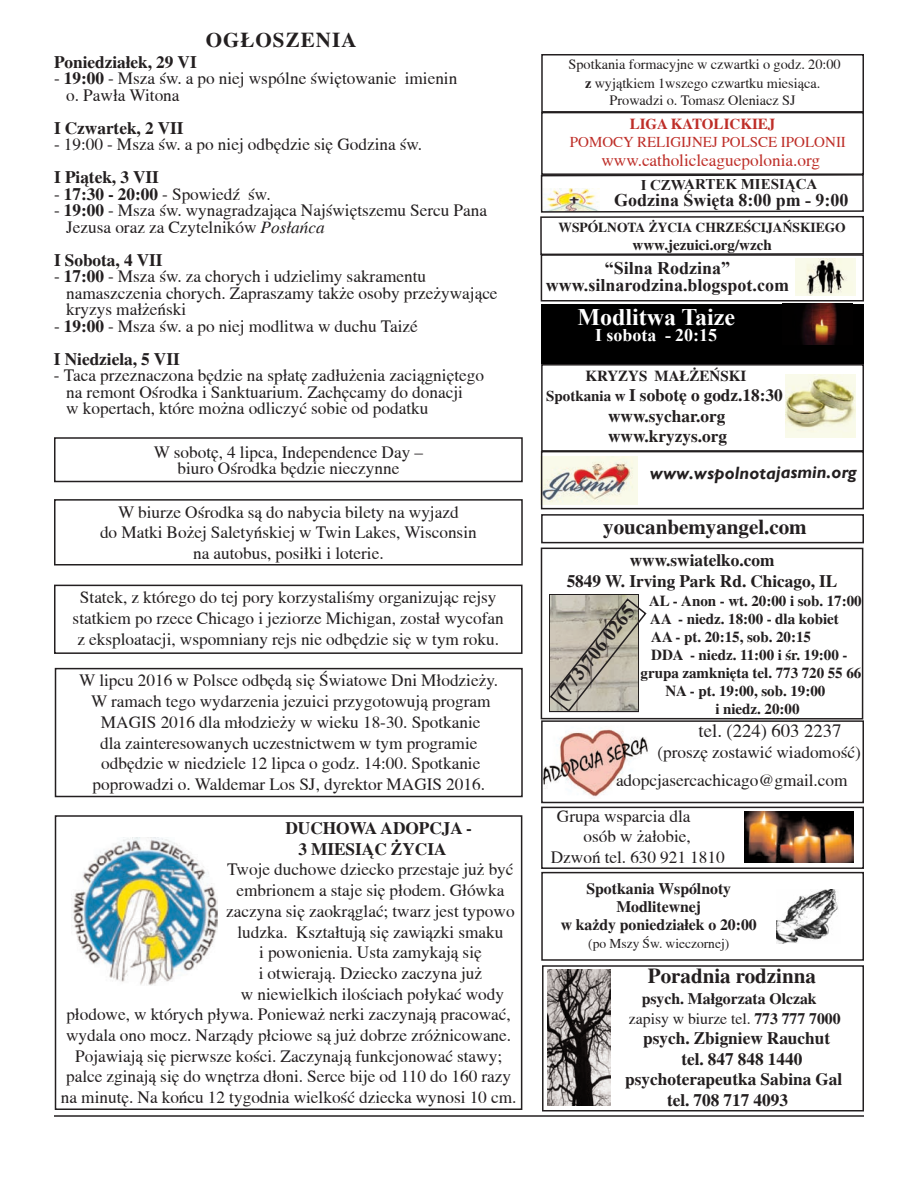
<style>
.page{position:relative;width:918px;height:1188px;background:#fff}
.page>*{position:absolute;margin:0;border:0;box-sizing:border-box;transform-origin:0 0}
.t1{font:700 23.7px "Times New Roman";color:#fff}
.t2{font:700 21px "Toronto";color:#231f20}
.t3{font:700 20.85px "Toronto";color:#231f20}
.t4{font:700 20.85px "Toronto";letter-spacing:.05em;color:#231f20}
.t5{font:700 19.35px "Times New Roman";color:#231f20}
.t6{font:18.75px "Toronto";color:#231f20}
.t7{font:700 17.85px/16.5px "Times New Roman";color:#231f20;text-align:center}
.t8{font:italic 700 17.85px "Gill Sans";letter-spacing:-.005em;color:#231f20}
.t9{font:700 17.85px "Times New Roman";color:#fff}
.t10{font:17.25px/20.7px "Toronto";color:#231f20}
.t11{font:700 17.25px/20.7px "Toronto";color:#231f20;text-align:center}
.t12{font:17.25px "Toronto";color:#be2e28}
.t13{font:700 15.75px/18px "Toronto";color:#231f20;text-align:center}
.t14{font:700 15px "Toronto";color:#231f20}
.t15{font:15px "Toronto";color:#be2e28}
.t16{font:700 15px "Toronto";color:#be2e28}
.t17{font:700 14.85px "Times New Roman";color:#231f20}
.t18{font:14.25px/18.6px "Toronto";color:#231f20;text-align:center}
.t19{font:700 13.5px "Toronto";color:#231f20}
.t20{font:13.5px "Toronto";color:#231f20}
.s1{font-weight:700}
.s2{font-style:italic}
.s3{font-size:15px}
.s4{font-weight:400}
</style>
<div class="page">
<hr style="left:54px;top:1115px;width:810px;height:2px;background:#231f20">
<div style="left:541px;top:304px;width:323px;height:59px;background:#000"></div>
<img style="left:548px;top:969px;width:63px;height:137px">
<div style="left:541px;top:514px;width:323px;height:29px;border:2px solid #231f20"></div>
<svg style="left:540px;top:173px;width:324px;height:83px"></svg>
<div style="left:541px;top:364px;width:323px;height:88px;border:2px solid #231f20"></div>
<img style="left:785px;top:375px;width:70px;height:62px">
<div style="left:541px;top:254px;width:323px;height:48px;border:2px solid #231f20"></div>
<div style="left:794px;top:259px;width:63px;height:37px;background:#f9faea"></div>
<img style="left:806px;top:259px;width:41px;height:36px">
<div style="left:541px;top:872px;width:323px;height:89px;border:2px solid #231f20"></div>
<img style="left:776px;top:890px;width:62px;height:54px">
<img style="left:802px;top:304px;width:35px;height:41px">
<img style="left:544px;top:456px;width:93px;height:49px">
<div style="left:541px;top:451px;width:323px;height:58px;border:2px solid #231f20"></div>
<div style="left:541px;top:548px;width:322px;height:172px;border:2px solid #231f20"></div>
<svg style="left:549px;top:597px;width:98px;height:116px;background:#b9b4a7"></svg>
<div style="left:541px;top:807px;width:323px;height:62px;border:2px solid #231f20"></div>
<img style="left:745px;top:811px;width:109px;height:52px">
<div style="left:542px;top:965px;width:322px;height:147px;border:2px solid #231f20"></div>
<img style="left:544px;top:728px;width:105px;height:69px">
<div style="left:541px;top:720px;width:323px;height:83px;border:2px solid #231f20"></div>
<div style="left:541px;top:54px;width:323px;height:59px;border:2px solid #231f20"></div>
<div style="left:54px;top:585px;width:469px;height:69px;border:2px solid #231f20"></div>
<div style="left:54px;top:437px;width:469px;height:45px;border:2px solid #231f20"></div>
<div style="left:55px;top:668px;width:468px;height:129px;border:2px solid #231f20"></div>
<div style="left:54px;top:499px;width:469px;height:67px;border:2px solid #231f20"></div>
<div style="left:55px;top:815px;width:467px;height:295px;border:2px solid #231f20"></div>
<img style="left:72px;top:838px;width:145px;height:147px">
<p class="t4" style="left:206px;top:28px;width:152px">OG£OSZENIA</p>
<p class="t11" style="left:54px;top:51px;width:144px">Poniedziałek, 29 VI</p>
<p class="t10" style="left:66px;top:70px;width:393px;line-height:16.5px;text-indent:-12px">- <span class="s1">19:00</span> - Msza św. a po niej wspólne świętowanie imienin o. Pawła Witona</p>
<p class="t11" style="left:54px;top:117px;width:131px">I Czwartek, 2 VII</p>
<p class="t10" style="left:54px;top:134px;width:370px">- 19:00 - Msza św. a po niej odbędzie się Godzina św.</p>
<p class="t11" style="left:54px;top:167px;width:106px">I Piątek, 3 VII</p>
<p class="t10" style="left:54px;top:184px;width:218px">- <span class="s1">17:30 - 20:00</span> - Spowiedź św.</p>
<p class="t10" style="left:66px;top:202px;width:422px;line-height:16.5px;text-indent:-12px">- <span class="s1">19:00</span> - Msza św. wynagradzająca Najświętszemu Sercu Pana<br>Jezusa oraz za Czytelników <span class="s2">Posłańca</span></p>
<p class="t11" style="left:54px;top:249px;width:110px">I Sobota, 4 VII</p>
<p class="t10" style="left:66px;top:268px;width:433px;line-height:16.5px;text-indent:-12px">- <span class="s1">17:00</span> - Msza św. za chorych i udzielimy sakramentu namaszczenia chorych. Zapraszamy także osoby przeżywające kryzys małżeński</p>
<p class="t10" style="left:54px;top:309px;width:365px;line-height:33px">- <span class="s1">19:00</span> - Msza św. a po niej modlitwa w duchu Taizé<br><span class="s1">I Niedziela, 5 VII</span></p>
<p class="t10" style="left:66px;top:367px;width:419px;line-height:16.5px;text-indent:-12px">- Taca przeznaczona będzie na spłatę zadłużenia zaciągniętego na remont Ośrodka i Sanktuarium. Zachęcamy do donacji<br>w kopertach, które można odliczyć sobie od podatku</p>
<p class="t10" style="left:154px;top:443px;width:271px;line-height:16.5px;text-align:center">W sobotę, 4 lipca, Independence Day – biuro Ośrodka będzie nieczynne</p>
<p class="t10" style="left:100px;top:501px;width:378px;text-align:center">W biurze Ośrodka są do nabycia bilety na wyjazd<br>do Matki Bożej Saletyńskiej w Twin Lakes, Wisconsin na autobus, posiłki i loterie.</p>
<p class="t10" style="left:73px;top:587px;width:433px;text-align:center">Statek, z którego do tej pory korzystaliśmy organizując rejsy statkiem po rzece Chicago i jeziorze Michigan, został wycofan z eksploatacji, wspomniany rejs nie odbędzie się w tym roku.</p>
<p class="t10" style="left:79px;top:670px;width:420px;text-align:center">W lipcu 2016 w Polsce odbędą się Światowe Dni Młodzieży.<br>W ramach tego wydarzenia jezuici przygotowują program MAGIS 2016 dla młodzieży w wieku 18-30. Spotkanie<br>dla zainteresowanych uczestnictwem w tym programie odbędzie w niedziele 12 lipca o godz. 14:00. Spotkanie poprowadzi o. Waldemar Los SJ, dyrektor MAGIS 2016.</p>
<p class="t11" style="left:298px;top:818px;width:175px;text-align:left;text-indent:-13px">DUCHOWA ADOPCJA -<br>3 MIESIĄC ŻYCIA</p>
<p class="t10" style="left:227px;top:859px;width:288px">Twoje duchowe dziecko przestaje już być</p>
<p class="t10" style="left:237px;top:880px;width:269px">embrionem a staje się płodem. Główka</p>
<p class="t10" style="left:226px;top:901px;width:290px">zaczyna się zaokrąglać; twarz jest typowo</p>
<p class="t10" style="left:238px;top:921px;width:267px">ludzka. Kształtują się zawiązki smaku</p>
<p class="t10" style="left:259px;top:942px;width:224px">i powonienia. Usta zamykają się</p>
<p class="t10" style="left:259px;top:963px;width:225px">i otwierają. Dziecko zaczyna już</p>
<p class="t10" style="left:241px;top:983px;width:265px">w niewielkich ilościach połykać wody</p>
<p class="t10" style="left:66px;top:1004px;width:446px">płodowe, w których pływa. Ponieważ nerki zaczynają pracować,</p>
<p class="t10" style="left:66px;top:1025px;width:447px">wydala ono mocz. Narządy płciowe są już dobrze zróżnicowane.</p>
<p class="t10" style="left:75px;top:1046px;width:428px">Pojawiają się pierwsze kości. Zaczynają funkcjonować stawy;</p>
<p class="t10" style="left:66px;top:1066px;width:447px">palce zginają się do wnętrza dłoni. Serce bije od 110 do 160 razy</p>
<p class="t10" style="left:61px;top:1087px;width:457px">na minutę. Na końcu 12 tygodnia wielkość dziecka wynosi 10 cm.</p>
<p class="t18" style="left:569px;top:55px;width:274px">Spotkania formacyjne w czwartki o godz. 20:00 <span class="s1">z</span> wyjątkiem 1wszego czwartku miesiąca.</p>
<p class="t18" style="left:610px;top:90px;width:188px">Prowadzi o. Tomasz Oleniacz SJ</p>
<p class="t16" style="left:630px;top:115px;width:147px">LIGA KATOLICKIEJ</p>
<p class="t15" style="left:570px;top:133px;width:278px">POMOCY RELIGIJNEJ POLSCE IPOLONII</p>
<p class="t12" style="left:601px;top:151px;width:220px">www.catholicleaguepolonia.org</p>
<p class="t17" style="left:641px;top:176px;width:178px">I CZWARTEK MIESIĄCA</p>
<p class="t7" style="left:614px;top:192px;width:236px">Godzina Święta 8:00 pm - 9:00</p>
<p class="t19" style="left:559px;top:220px;width:289px">WSPÓLNOTA ŻYCIA CHRZEŚCIJAŃSKIEGO</p>
<p class="t14" style="left:633px;top:236px;width:141px">www.jezuici.org/wzch</p>
<p class="t7" style="left:546px;top:260px;width:245px">“Silna Rodzina” www.silnarodzina.blogspot.com</p>
<h1 class="t1" style="left:577px;top:304px;width:159px">Modlitwa Taize</h1>
<p class="t9" style="left:595px;top:325px;width:124px">I sobota - 20:15</p>
<p class="t14" style="left:585px;top:367px;width:162px">KRYZYS MAŁŻEŃSKI</p>
<p class="t11" style="left:546px;top:385px;width:238px"><span class="s3">Spotkania w</span> I sobotę o godz.18:30 www.sychar.org www.kryzys.org</p>
<p class="t8" style="left:650px;top:462px;width:208px">www.wspolnotajasmin.org</p>
<p class="t3" style="left:603px;top:515px;width:205px">youcanbemyangel.com</p>
<p class="t11" style="left:567px;top:550px;width:272px">www.swiatelko.com<br>5849 W. Irving Park Rd. Chicago, IL</p>
<p class="t14" style="left:649px;top:592px;width:214px">AL - Anon - wt. 20:00 i sob. 17:00</p>
<p class="t14" style="left:650px;top:610px;width:190px">AA - niedz. 18:00 - dla kobiet</p>
<p class="t14" style="left:651px;top:628px;width:161px">AA - pt. 20:15, sob. 20:15</p>
<p class="t14" style="left:651px;top:646px;width:198px">DDA - niedz. 11:00 i śr. 19:00 -</p>
<p class="t14" style="left:641px;top:664px;width:222px">grupa zamknięta tel. 773 720 55 66</p>
<p class="t14" style="left:665px;top:682px;width:161px">NA - pt. 19:00, sob. 19:00</p>
<p class="t14" style="left:715px;top:700px;width:86px">i niedz. 20:00</p>
<p class="t5" style="left:551px;top:691px;width:117px;rotate:-52deg">(773)706 0265</p>
<p class="t6" style="left:699px;top:720px;width:144px">tel. (224) 603 2237</p>
<p class="t10" style="left:616px;top:738px;width:246px;line-height:27.9px;text-indent:41px">(proszę zostawić wiadomość) adopcjasercachicago@gmail.com</p>
<p class="t10" style="left:557px;top:805px;width:135px">Grupa wsparcia dla</p>
<p class="t10" style="left:584px;top:826px;width:109px">osób w żałobie,</p>
<p class="t10" style="left:551px;top:847px;width:175px">Dzwoń tel. 630 921 1810</p>
<p class="t13" style="left:561px;top:879px;width:198px">Spotkania Wspólnoty<br>Modlitewnej<br>w każdy poniedziałek o 20:00</p>
<p class="t20" style="left:588px;top:936px;width:142px">(po Mszy Św. wieczornej)</p>
<p class="t2" style="left:648px;top:964px;width:169px">Poradnia rodzinna</p>
<p class="t13" style="left:629px;top:989px;width:213px;line-height:19px;text-align:left;text-indent:13px">psych. Małgorzata Olczak <span class="s4">zapisy w biurze tel.</span> 773 777 7000</p>
<p class="t11" style="left:643px;top:1028px;width:189px">psych. Zbigniew Rauchut</p>
<p class="t11" style="left:681px;top:1048px;width:122px">tel. 847 848 1440</p>
<p class="t11" style="left:625px;top:1069px;width:219px">psychoterapeutka Sabina Gal</p>
<p class="t11" style="left:667px;top:1090px;width:122px">tel. 708 717 4093</p>
</div>
